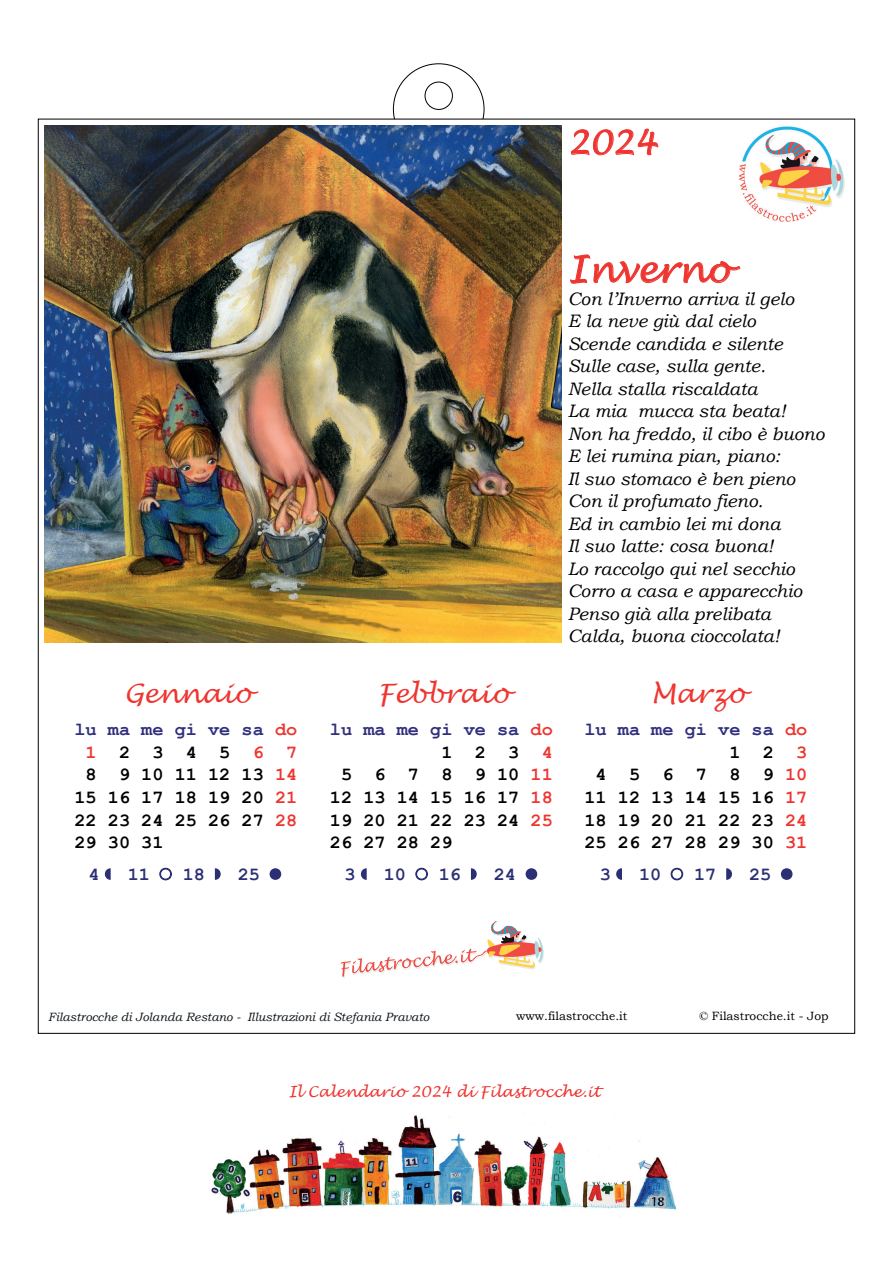
<style>
.page{position:relative;width:893px;height:1263px;background:#fff}
.page>*{position:absolute;margin:0;border:0;box-sizing:border-box;transform-origin:0 0}
.t1{font:italic 36px "Lucida Handwriting";color:#ee3530}
.t2{font:italic 33px "Lucida Handwriting";color:#ee3530}
.t3{font:italic 26.55px "Lucida Handwriting";color:#ee3530}
.t4{font:700 18.6px/22.6px "Courier New";color:#000001;text-align:right}
.t5{font:700 18.6px "Courier New";color:#302f7e}
.t6{font:700 18.6px "Courier New";color:#2b2f74}
.t7{font:italic 18px/22.5px "Bookman Old Style";color:#000001}
.t8{font:italic 15px "Lucida Handwriting";color:#ee3530}
.t9{font:italic 12px "Bookman Old Style";color:#080f14}
.t10{font:12px "Bookman Old Style";color:#000001}
.s1{color:#ee3530}
.s2{color:#302f7e}
</style>
<div class="page">
<div style="left:425px;top:82px;width:28px;height:28px;border:1px solid #000001;border-radius:50%"></div>
<div style="left:38px;top:119px;width:817px;height:914px;background:#fff;border:1px solid #000001"></div>
<img style="left:45px;top:125px;width:516px;height:517px">
<img style="left:211px;top:1115px;width:466px;height:102px">
<img style="left:739px;top:127px;width:105px;height:95px">
<svg style="left:341px;top:921px;width:203px;height:57px"></svg>
<svg style="left:571px;top:129px;width:87px;height:26px"></svg>
<svg style="left:570px;top:255px;width:170px;height:29px"></svg>
<svg style="left:270px;top:868px;width:11px;height:12px"></svg>
<svg style="left:215px;top:868px;width:6px;height:12px"></svg>
<svg style="left:105px;top:868px;width:6px;height:12px"></svg>
<svg style="left:159px;top:868px;width:13px;height:12px"></svg>
<svg style="left:526px;top:868px;width:11px;height:12px"></svg>
<svg style="left:471px;top:868px;width:6px;height:12px"></svg>
<svg style="left:361px;top:868px;width:6px;height:12px"></svg>
<svg style="left:415px;top:868px;width:13px;height:12px"></svg>
<svg style="left:781px;top:868px;width:11px;height:12px"></svg>
<svg style="left:726px;top:868px;width:6px;height:12px"></svg>
<svg style="left:616px;top:868px;width:6px;height:12px"></svg>
<svg style="left:671px;top:868px;width:12px;height:12px"></svg>
<h2 class="t2" style="left:568px;top:120px;width:91px">2024</h2>
<h3 class="t3" style="left:124px;top:676px;width:129px">Gennaio</h3>
<p class="t5" style="left:74px;top:720px;width:224px">lu ma me gi ve sa <span class="s1">do</span></p>
<p class="t4" style="left:86px;top:741px;width:213px"><span class="s1">1</span> 2 3 4 5 <span class="s1">6 7</span></p>
<p class="t4" style="left:86px;top:764px;width:213px">8 9 10 11 12 13 <span class="s1">14</span></p>
<p class="t4" style="left:74px;top:787px;width:224px">15 16 17 18 19 20 <span class="s1">21</span></p>
<p class="t4" style="left:74px;top:809px;width:224px">22 23 24 25 26 27 <span class="s1">28</span></p>
<p class="t4" style="left:74px;top:832px;width:91px">29 30 31</p>
<h3 class="t3" style="left:378px;top:676px;width:133px">Febbraio</h3>
<p class="t5" style="left:330px;top:720px;width:224px">lu ma me gi ve sa <span class="s1">do</span></p>
<p class="t4" style="left:441px;top:741px;width:113px">1 2 3 <span class="s1">4</span></p>
<p class="t4" style="left:341px;top:764px;width:213px">5 6 7 8 9 10 <span class="s1">11</span></p>
<p class="t4" style="left:330px;top:787px;width:224px">12 13 14 15 16 17 <span class="s1">18</span></p>
<p class="t4" style="left:330px;top:809px;width:224px">19 20 21 22 23 24 <span class="s1">25</span></p>
<p class="t4" style="left:330px;top:832px;width:124px">26 27 28 29</p>
<h1 class="t1" style="left:568px;top:245px;width:164px">Inverno</h1>
<p class="t7" style="left:568px;top:287px;width:258px">Con l’Inverno arriva il gelo<br>E la neve giù dal cielo<br>Scende candida e silente<br>Sulle case, sulla gente.<br>Nella stalla riscaldata<br>La mia mucca sta beata!<br>Non ha freddo, il cibo è buono<br>E lei rumina pian, piano:<br>Il suo stomaco è ben pieno<br>Con il profumato fieno.<br>Ed in cambio lei mi dona<br>Il suo latte: cosa buona!<br>Lo raccolgo qui nel secchio<br>Corro a casa e apparecchio<br>Penso già alla prelibata<br>Calda, buona cioccolata!</p>
<h3 class="t3" style="left:651px;top:676px;width:96px">Marzo</h3>
<p class="t4" style="left:584px;top:719px;width:224px"><span class="s2">lu ma me gi ve sa</span> <span class="s1">do<br></span>1 2 <span class="s1">3<br></span>4 5 6 7 8 9 <span class="s1">10<br></span>11 12 13 14 15 16 <span class="s1">17<br></span>18 19 20 21 22 23 <span class="s1">24<br></span>25 26 27 28 29 30 <span class="s1">31</span></p>
<p class="t6" style="left:89px;top:864px;width:13px">4</p>
<p class="t6" style="left:128px;top:864px;width:24px">11</p>
<p class="t6" style="left:183px;top:864px;width:24px">18</p>
<p class="t6" style="left:238px;top:864px;width:24px">25</p>
<p class="t6" style="left:345px;top:864px;width:13px">3</p>
<p class="t6" style="left:384px;top:864px;width:24px">10</p>
<p class="t6" style="left:439px;top:864px;width:24px">16</p>
<p class="t6" style="left:494px;top:864px;width:24px">24</p>
<p class="t6" style="left:600px;top:864px;width:13px">3</p>
<p class="t6" style="left:639px;top:864px;width:24px">10</p>
<p class="t6" style="left:694px;top:864px;width:24px">17</p>
<p class="t6" style="left:749px;top:864px;width:24px">25</p>
<p class="t9" style="left:48px;top:1009px;width:382px">Filastrocche di Jolanda Restano - Illustrazioni di Stefania Pravato</p>
<p class="t10" style="left:516px;top:1009px;width:113px">www.filastrocche.it</p>
<p class="t8" style="left:288px;top:1082px;width:313px">Il Calendario 2024 di Filastrocche.it</p>
<p class="t10" style="left:699px;top:1009px;width:131px">© Filastrocche.it - Jop</p>
</div>
